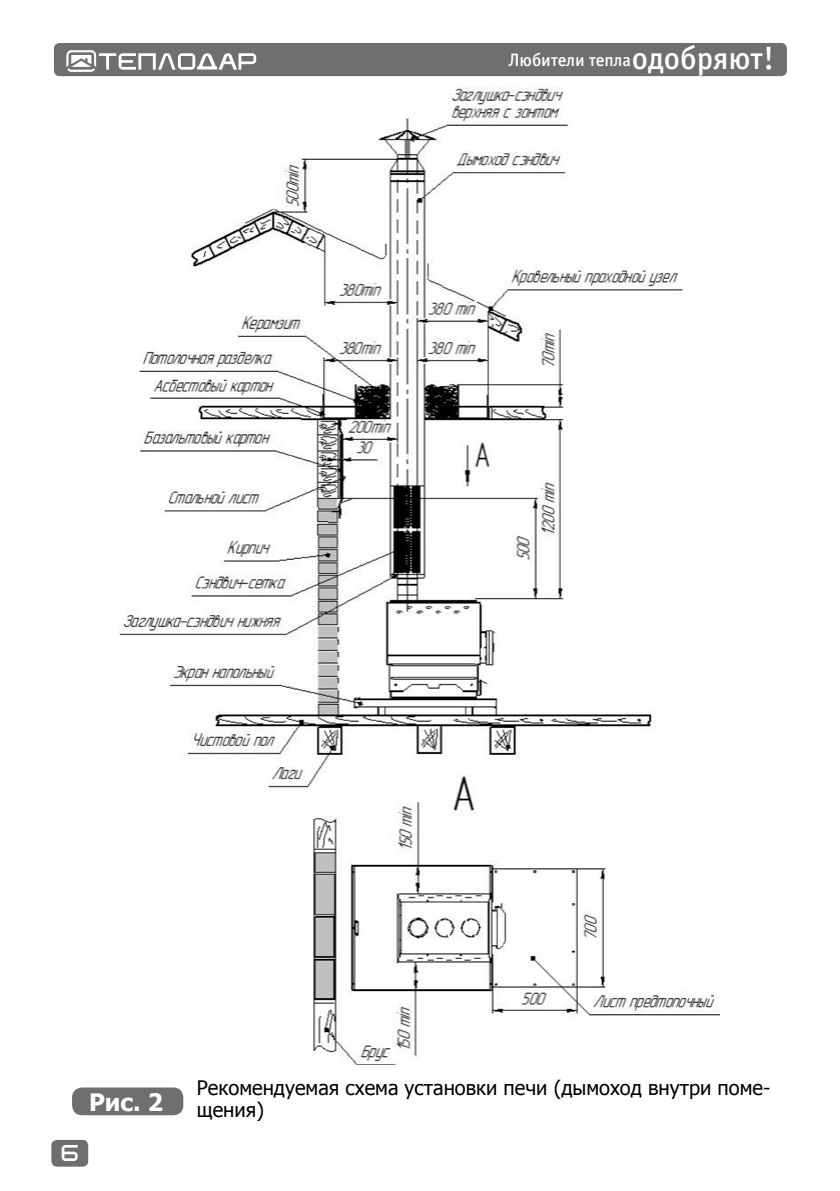
<style>
.page{position:relative;width:840px;height:1191px;background:#fff}
.page>*{position:absolute;margin:0;border:0;box-sizing:border-box;transform-origin:0 0}
.t1{font:700 24px "Tahoma";color:#fff}
.t2{font:20px/22px "Tahoma";color:#000}
.t3{font:18px "Officina Sans Medium C";letter-spacing:-.005em;color:#fff}
.t4{font:16px "teplodar";color:#fff}
.s1{font-size:32px}
</style>
<div class="page">
<div style="left:51px;top:1139px;width:37px;height:27px;background:#706f6f;border-radius:6px"></div>
<div style="left:54px;top:43px;width:732px;height:33px;background:#706f6f;border-radius:6px"></div>
<svg style="left:66px;top:50px;width:190px;height:22px"></svg>
<img style="left:119px;top:86px;width:600px;height:978px">
<div style="left:72px;top:1087px;width:111px;height:28px;background:#706f6f;border-radius:10px"></div>
<p class="t3" style="left:508px;top:50px;width:267px">Любители тепла<span class="s1">одобряют!</span></p>
<p class="t1" style="left:89px;top:1085px;width:75px">Рис. 2</p>
<p class="t4" style="left:62px;top:1145px;width:18px">6</p>
<p class="t2" style="left:197px;top:1076px;width:574px">Рекомендуемая схема установки печи (дымоход внутри поме&shy;щения)</p>
</div>
